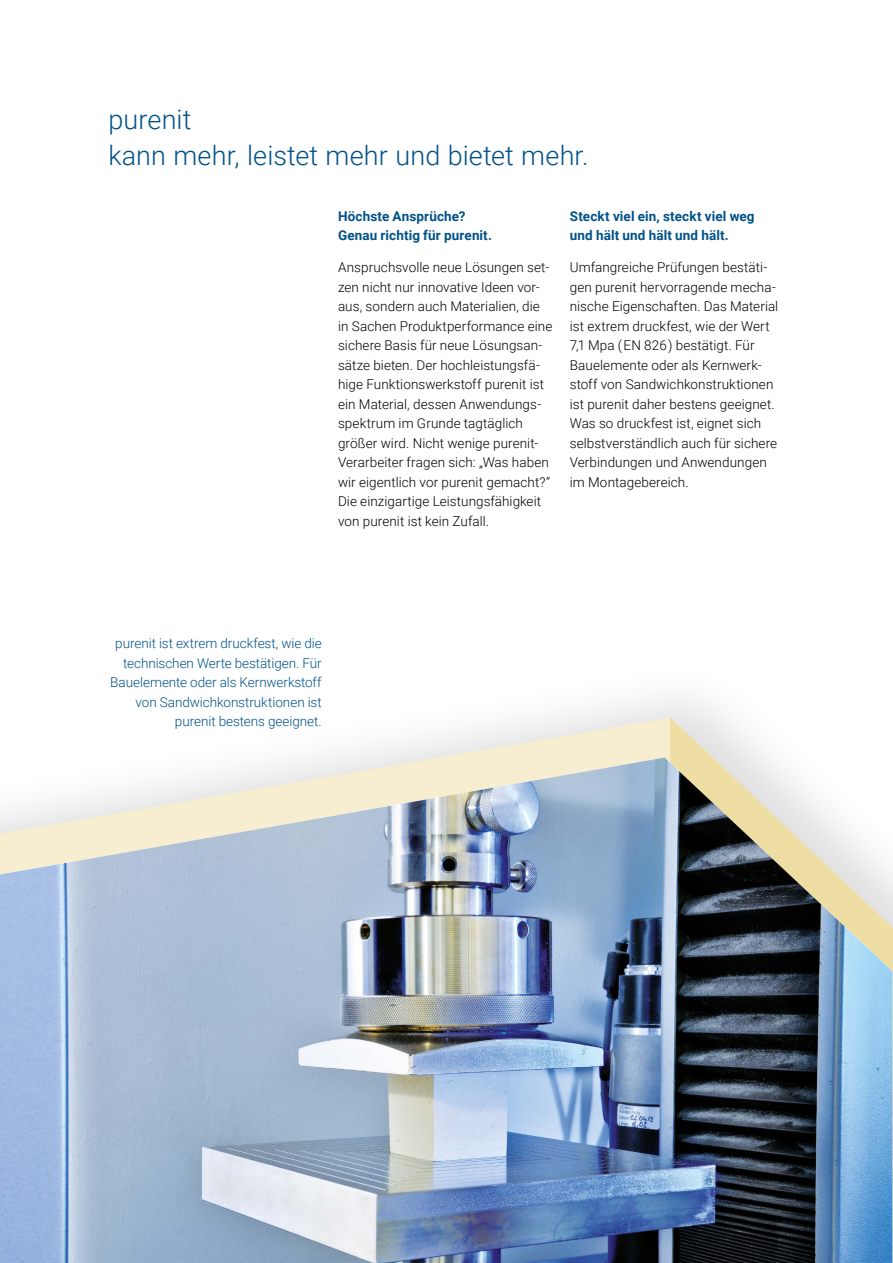
<style>
.page{position:relative;width:893px;height:1263px;background:#fff}
.page>*{position:absolute;margin:0;border:0;box-sizing:border-box;transform-origin:0 0}
.t1{font:300 27px/36px "Roboto";letter-spacing:.005em;color:#005288}
.t2{font:300 13.5px/19.5px "Roboto";letter-spacing:.005em;color:#000}
.t3{font:300 13.5px/19.5px "Roboto";letter-spacing:-.005em;color:#005288;text-align:right}
.t4{font:700 13.5px/19.5px "Roboto";letter-spacing:.01em;color:#005288}
</style>
<div class="page">
<svg style="left:327px;top:717px;width:343px;height:40px"></svg>
<svg style="left:670px;top:717px;width:223px;height:546px"></svg>
<img style="left:0;top:757px;width:892px;height:506px">
<h1 class="t1" style="left:108px;top:100px;width:482px">purenit<br>kann mehr, leistet mehr und bietet mehr.</h1>
<p class="t4" style="left:338px;top:206px;width:155px">Höchste Ansprüche?<br>Genau richtig für purenit.</p>
<p class="t2" style="left:338px;top:257px;width:216px">Anspruchsvolle neue Lösungen set&shy;zen nicht nur innovative Ideen vor&shy;aus, sondern auch Materialien, die in Sachen Produktperformance eine sichere Basis für neue Lösungsan&shy;sätze bieten. Der hochleistungsfä&shy;hige Funktionswerkstoff purenit ist ein Material, dessen Anwendungs&shy;spektrum im Grunde tagtäglich größer wird. Nicht wenige purenit-Verarbeiter fragen sich: „Was haben wir eigentlich vor purenit gemacht?” Die einzigartige Leistungsfähigkeit von purenit ist kein Zufall.</p>
<p class="t4" style="left:570px;top:205px;width:186px">Steckt viel ein, steckt viel weg und hält und hält und hält.</p>
<p class="t2" style="left:570px;top:257px;width:210px">Umfangreiche Prüfungen bestäti&shy;gen purenit hervorragende mecha&shy;nische Eigenschaften. Das Material ist extrem druckfest, wie der Wert<br>7,1 Mpa ( EN 826 ) bestätigt. Für<br>Bauelemente oder als Kernwerk&shy;stoff von Sandwichkonstruktionen ist purenit daher bestens geeignet.<br>Was so druckfest ist, eignet sich selbstverständlich auch für sichere<br>Verbindungen und Anwendungen im Montagebereich.</p>
<p class="t3" style="left:110px;top:633px;width:213px">purenit ist extrem druckfest, wie die technischen Werte bestätigen. Für Bauelemente oder als Kernwerkstoff von Sandwichkonstruktionen ist purenit bestens geeignet.</p>
</div>
